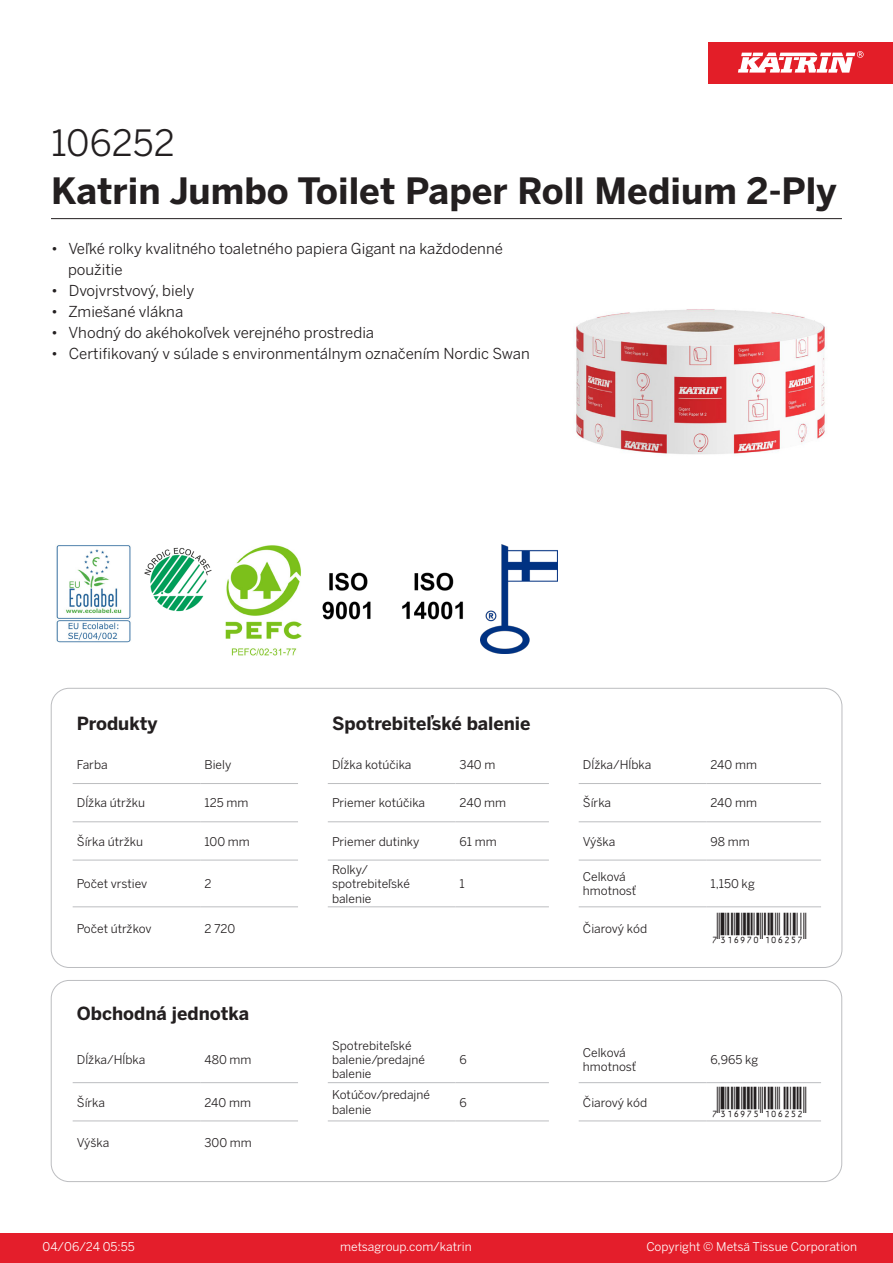
<style>
.page{position:relative;width:893px;height:1263px;background:#fff}
.page>*{position:absolute;margin:0;border:0;box-sizing:border-box;transform-origin:0 0}
.Product_Name{font:700 36px "Benton Sans";color:#231f20}
.External_material_co{font:36px "Benton Sans";color:#231f20}
.T_EAN{font:30px "Viisas EAN Matala";color:#231f20}
.T_TableHeader{font:700 18px "Benton Sans";color:#231f20}
.MarketingBullets{font:15px/21px "Benton Sans";color:#231f20}
.T_TableBody{font:12px/14.4px "Benton Sans";color:#231f20}
.t1{font:12px "Benton Sans";color:#fff}
</style>
<div class="page">
<div style="left:0;top:1233px;width:893px;height:30px;background:#e41e2b"></div>
<div style="left:708px;top:43px;width:185px;height:41px;background:#e31e28"></div>
<svg style="left:738px;top:51px;width:126px;height:22px"></svg>
<hr style="left:73px;top:783px;width:127px;height:1px;background:#bcbdc0">
<hr style="left:200px;top:783px;width:98px;height:1px;background:#bcbdc0">
<hr style="left:328px;top:783px;width:127px;height:1px;background:#bcbdc0">
<hr style="left:455px;top:783px;width:94px;height:1px;background:#bcbdc0">
<hr style="left:579px;top:783px;width:127px;height:1px;background:#bcbdc0">
<hr style="left:706px;top:783px;width:115px;height:1px;background:#bcbdc0">
<hr style="left:73px;top:821px;width:127px;height:1px;background:#bcbdc0">
<hr style="left:200px;top:821px;width:98px;height:1px;background:#bcbdc0">
<hr style="left:328px;top:821px;width:127px;height:1px;background:#bcbdc0">
<hr style="left:455px;top:821px;width:94px;height:1px;background:#bcbdc0">
<hr style="left:579px;top:821px;width:127px;height:1px;background:#bcbdc0">
<hr style="left:706px;top:821px;width:115px;height:1px;background:#bcbdc0">
<hr style="left:73px;top:860px;width:127px;height:1px;background:#bcbdc0">
<hr style="left:200px;top:860px;width:98px;height:1px;background:#bcbdc0">
<hr style="left:328px;top:860px;width:127px;height:1px;background:#bcbdc0">
<hr style="left:455px;top:860px;width:94px;height:1px;background:#bcbdc0">
<hr style="left:579px;top:860px;width:127px;height:1px;background:#bcbdc0">
<hr style="left:706px;top:860px;width:115px;height:1px;background:#bcbdc0">
<hr style="left:73px;top:906px;width:127px;height:1px;background:#bcbdc0">
<hr style="left:200px;top:906px;width:98px;height:1px;background:#bcbdc0">
<hr style="left:328px;top:906px;width:127px;height:1px;background:#bcbdc0">
<hr style="left:455px;top:906px;width:94px;height:1px;background:#bcbdc0">
<hr style="left:579px;top:906px;width:127px;height:1px;background:#bcbdc0">
<hr style="left:706px;top:906px;width:115px;height:1px;background:#bcbdc0">
<hr style="left:73px;top:1082px;width:127px;height:1px;background:#bcbdc0">
<hr style="left:200px;top:1082px;width:98px;height:1px;background:#bcbdc0">
<hr style="left:328px;top:1082px;width:127px;height:1px;background:#bcbdc0">
<hr style="left:455px;top:1082px;width:94px;height:1px;background:#bcbdc0">
<hr style="left:579px;top:1082px;width:127px;height:1px;background:#bcbdc0">
<hr style="left:706px;top:1082px;width:115px;height:1px;background:#bcbdc0">
<hr style="left:73px;top:1121px;width:127px;height:1px;background:#bcbdc0">
<hr style="left:200px;top:1121px;width:98px;height:1px;background:#bcbdc0">
<hr style="left:328px;top:1121px;width:127px;height:1px;background:#bcbdc0">
<hr style="left:455px;top:1121px;width:94px;height:1px;background:#bcbdc0">
<hr style="left:579px;top:1121px;width:127px;height:1px;background:#bcbdc0">
<hr style="left:706px;top:1121px;width:115px;height:1px;background:#bcbdc0">
<div style="left:51px;top:980px;width:791px;height:202px;border:1px solid #bcbdc0;border-radius:18px"></div>
<img style="left:576px;top:309px;width:249px;height:145px">
<img style="left:56px;top:545px;width:75px;height:98px">
<img style="left:144px;top:547px;width:68px;height:65px">
<img style="left:225px;top:545px;width:77px;height:111px">
<img style="left:322px;top:572px;width:49px;height:48px">
<img style="left:402px;top:572px;width:61px;height:48px">
<img style="left:480px;top:544px;width:77px;height:109px">
<hr style="left:51px;top:218px;width:791px;height:1px;background:#231f20">
<p class="External_material_co" style="left:51px;top:121px;width:125px">106252</p>
<p class="Product_Name" style="left:51px;top:168px;width:787px">Katrin Jumbo Toilet Paper Roll Medium 2-Ply</p>
<p class="MarketingBullets" style="left:68px;top:238px;width:436px;text-indent:-17px">• Veľké rolky kvalitného toaletného papiera Gigant na každodenné použitie</p>
<p class="MarketingBullets" style="left:51px;top:280px;width:145px">• Dvojvrstvový, biely</p>
<p class="MarketingBullets" style="left:51px;top:301px;width:134px">• Zmiešané vlákna</p>
<p class="MarketingBullets" style="left:51px;top:322px;width:325px">• Vhodný do akéhokoľvek verejného prostredia</p>
<p class="MarketingBullets" style="left:51px;top:343px;width:480px">• Certifikovaný v súlade s environmentálnym označením Nordic Swan</p>
<p class="T_TableHeader" style="left:77px;top:712px;width:82px">Produkty</p>
<p class="T_TableHeader" style="left:332px;top:712px;width:200px">Spotrebiteľské balenie</p>
<p class="T_TableBody" style="left:77px;top:757px;width:32px">Farba</p>
<p class="T_TableBody" style="left:204px;top:757px;width:28px">Biely</p>
<p class="T_TableBody" style="left:332px;top:757px;width:81px">Dĺžka kotúčika</p>
<p class="T_TableBody" style="left:460px;top:757px;width:37px">340 m</p>
<p class="T_TableBody" style="left:583px;top:757px;width:70px">Dĺžka/Hĺbka</p>
<p class="T_TableBody" style="left:710px;top:757px;width:48px">240 mm</p>
<p class="T_TableBody" style="left:77px;top:796px;width:70px">Dĺžka útržku</p>
<p class="T_TableBody" style="left:204px;top:796px;width:45px">125 mm</p>
<p class="T_TableBody" style="left:332px;top:796px;width:95px">Priemer kotúčika</p>
<p class="T_TableBody" style="left:460px;top:796px;width:48px">240 mm</p>
<p class="T_TableBody" style="left:583px;top:796px;width:30px">Šírka</p>
<p class="T_TableBody" style="left:710px;top:796px;width:48px">240 mm</p>
<p class="T_TableBody" style="left:77px;top:834px;width:68px">Šírka útržku</p>
<p class="T_TableBody" style="left:204px;top:834px;width:47px">100 mm</p>
<p class="T_TableBody" style="left:332px;top:834px;width:89px">Priemer dutinky</p>
<p class="T_TableBody" style="left:460px;top:834px;width:39px">61 mm</p>
<p class="T_TableBody" style="left:583px;top:834px;width:34px">Výška</p>
<p class="T_TableBody" style="left:710px;top:834px;width:41px">98 mm</p>
<p class="T_TableBody" style="left:77px;top:877px;width:72px">Počet vrstiev</p>
<p class="T_TableBody" style="left:204px;top:877px;width:9px">2</p>
<p class="T_TableBody" style="left:332px;top:862px;width:38px">Rolky/</p>
<p class="T_TableBody" style="left:332px;top:877px;width:79px">spotrebiteľské balenie</p>
<p class="T_TableBody" style="left:460px;top:877px;width:7px">1</p>
<p class="T_TableBody" style="left:583px;top:869px;width:44px">Celková</p>
<p class="T_TableBody" style="left:583px;top:884px;width:55px">hmotnosť</p>
<p class="T_TableBody" style="left:710px;top:877px;width:46px">1,150 kg</p>
<p class="T_TableBody" style="left:77px;top:921px;width:76px">Počet útržkov</p>
<p class="T_TableBody" style="left:204px;top:921px;width:32px">2 720</p>
<p class="T_TableBody" style="left:583px;top:921px;width:66px">Čiarový kód</p>
<p class="T_EAN" style="left:710px;top:913px;width:97px">*7316970106257*</p>
<p class="T_TableHeader" style="left:77px;top:1002px;width:174px">Obchodná jednotka</p>
<p class="T_TableBody" style="left:77px;top:1052px;width:70px">Dĺžka/Hĺbka</p>
<p class="T_TableBody" style="left:204px;top:1052px;width:49px">480 mm</p>
<p class="T_TableBody" style="left:332px;top:1038px;width:94px">Spotrebiteľské balenie/predajné balenie</p>
<p class="T_TableBody" style="left:460px;top:1052px;width:9px">6</p>
<p class="T_TableBody" style="left:583px;top:1045px;width:44px">Celková</p>
<p class="T_TableBody" style="left:583px;top:1060px;width:55px">hmotnosť</p>
<p class="T_TableBody" style="left:710px;top:1052px;width:49px">6,965 kg</p>
<p class="T_TableBody" style="left:77px;top:1095px;width:30px">Šírka</p>
<p class="T_TableBody" style="left:204px;top:1095px;width:48px">240 mm</p>
<p class="T_TableBody" style="left:332px;top:1088px;width:99px">Kotúčov/predajné balenie</p>
<p class="T_TableBody" style="left:460px;top:1095px;width:9px">6</p>
<p class="T_TableBody" style="left:583px;top:1095px;width:66px">Čiarový kód</p>
<p class="T_EAN" style="left:710px;top:1086px;width:97px">*7316975106252*</p>
<p class="T_TableBody" style="left:77px;top:1135px;width:34px">Výška</p>
<p class="T_TableBody" style="left:204px;top:1135px;width:49px">300 mm</p>
<p class="t1" style="left:43px;top:1239px;width:94px">04/06/24 05:55</p>
<p class="t1" style="left:340px;top:1239px;width:133px">metsagroup.com/katrin</p>
<p class="t1" style="left:646px;top:1239px;width:212px">Copyright © Metsä Tissue Corporation</p>
</div>
